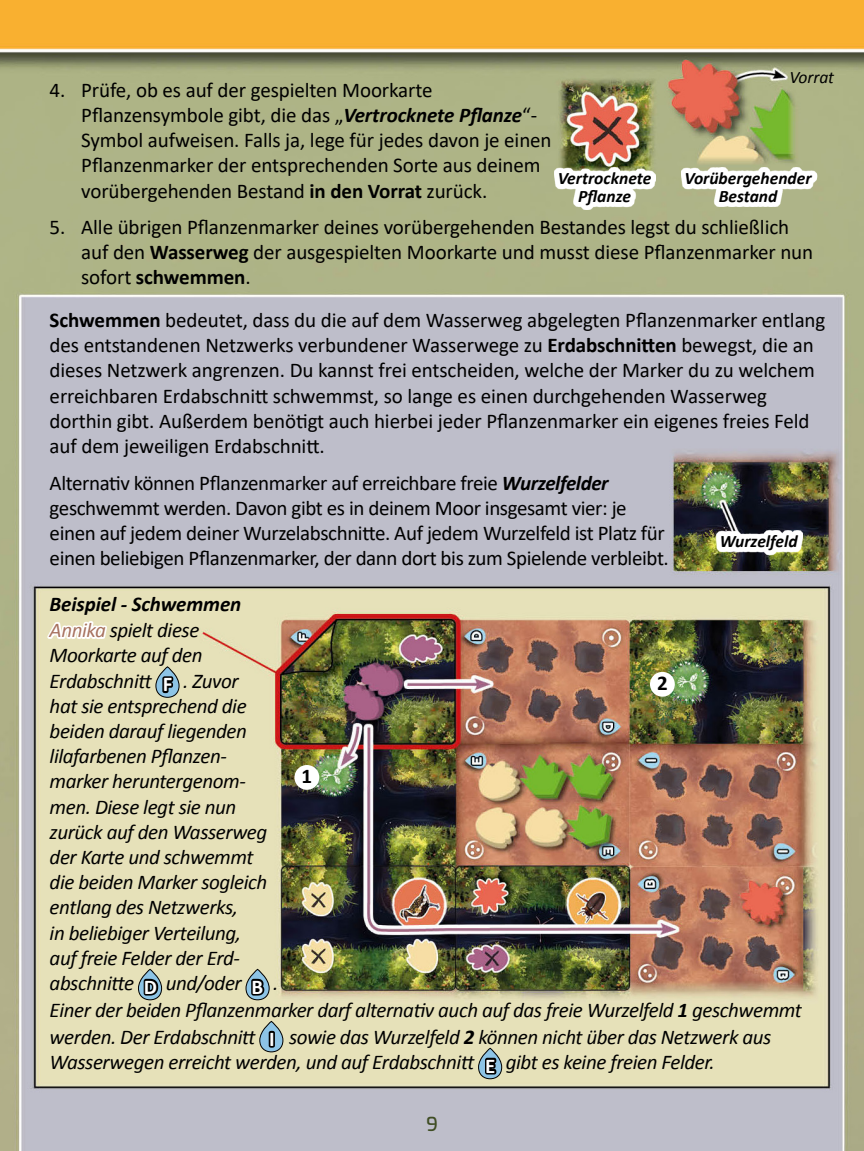
<style>
.page{position:relative;width:864px;height:1151px;background:#fff}
.page>*{position:absolute;margin:0;border:0;box-sizing:border-box;transform-origin:0 0}
.t1{font:21px/25.2px "Calibri";letter-spacing:-.005em;color:#000}
.t2{font:italic 21px/25.4px "Calibri";letter-spacing:-.02em;color:#000}
.t3{font:700 21px "Calibri";color:#000}
.t4{font:100 19.25px "Exo";color:#3f4d24}
.t5{font:italic 700 17.5px/17.5px "Calibri";color:#000;text-align:center}
.t6{font:italic 17.5px "Calibri";letter-spacing:-.005em;color:#000}
.s1{font-weight:700;font-style:italic}
.s2{font-weight:700}
.s3{color:#fff}
.s4{font-weight:700;font-style:normal}
</style>
<div class="page">
<img style="left:0;top:0;width:863px;height:1151px">
<div style="left:294px;top:765px;width:25px;height:25px;background:#fff;border-radius:50%"></div>
<div style="left:649px;top:672px;width:25px;height:25px;background:#fff;border-radius:50%"></div>
<svg style="left:716px;top:530px;width:86px;height:25px"></svg>
<svg style="left:156px;top:667px;width:23px;height:30px"></svg>
<div style="left:156px;top:667px;width:23px;height:30px;border:1px solid #000;border-radius:12px"></div>
<svg style="left:138px;top:969px;width:23px;height:31px"></svg>
<div style="left:138px;top:969px;width:24px;height:31px;border:1px solid #000;border-radius:12px"></div>
<svg style="left:246px;top:969px;width:23px;height:31px"></svg>
<div style="left:246px;top:969px;width:23px;height:31px;border:1px solid #000;border-radius:12px"></div>
<svg style="left:260px;top:1021px;width:23px;height:31px"></svg>
<div style="left:259px;top:1021px;width:24px;height:31px;border:1px solid #000;border-radius:12px"></div>
<svg style="left:478px;top:1048px;width:23px;height:31px"></svg>
<div style="left:478px;top:1048px;width:23px;height:31px;border:1px solid #000;border-radius:12px"></div>
<svg style="left:554px;top:167px;width:101px;height:43px"></svg>
<svg style="left:680px;top:167px;width:136px;height:40px"></svg>
<p class="t6" style="left:789px;top:66px;width:46px">Vorrat</p>
<p class="t1" style="left:81px;top:77px;width:472px;text-indent:-32px">4. Prüfe, ob es auf der gespielten Moorkarte Pflanzensymbole gibt, die das „<span class="s1">Vertrocknete Pflanze</span>“- Symbol aufweisen. Falls ja, lege für jedes davon je einen Pflanzenmarker der entsprechenden Sorte aus deinem vorübergehenden Bestand <span class="s2">in den Vorrat</span> zurück.</p>
<p class="t1" style="left:81px;top:214px;width:733px;text-indent:-32px">5. Alle übrigen Pflanzenmarker deines vorübergehenden Bestandes legst du schließlich auf den <span class="s2">Wasserweg</span> der ausgespielten Moorkarte und musst diese Pflanzenmarker nun sofort <span class="s2">schwemmen</span>.</p>
<p class="t5" style="left:557px;top:170px;width:95px">Vertrocknete<br>Pflanze</p>
<p class="t5" style="left:684px;top:170px;width:129px">Vorübergehender<br>Bestand</p>
<p class="t1" style="left:50px;top:307px;width:777px"><span class="s2">Schwemmen</span> bedeutet, dass du die auf dem Wasserweg abgelegten Pflanzenmarker entlang des entstandenen Netzwerks verbundener Wasserwege zu <span class="s2">Erdabschnitten</span> bewegst, die an dieses Netzwerk angrenzen. Du kannst frei entscheiden, welche der Marker du zu welchem erreichbaren Erdabschnitt schwemmst, so lange es einen durchgehenden Wasserweg dorthin gibt. Außerdem benötigt auch hierbei jeder Pflanzenmarker ein eigenes freies Feld auf dem jeweiligen Erdabschnitt.</p>
<p class="t1" style="left:50px;top:469px;width:620px">Alternativ können Pflanzenmarker auf erreichbare freie <span class="s1">Wurzelfelder </span>geschwemmt werden. Davon gibt es in deinem Moor insgesamt vier: je einen auf jedem deiner Wurzelabschnitte. Auf jedem Wurzelfeld ist Platz für einen beliebigen Pflanzenmarker, der dann dort bis zum Spielende verbleibt.</p>
<p class="t2" style="left:50px;top:591px;width:753px"><span class="s2">Beispiel - Schwemmen<br></span><span class="s3">Annika</span> spielt diese<br>Moorkarte auf den<br>Erdabschnitt <span class="s4">F</span> . Zuvor<br>hat sie entsprechend die<br>beiden darauf liegenden<br>lilafarbenen Pflanzen-<br>marker heruntergenom-<br>men. Diese legt sie nun<br>zurück auf den Wasserweg<br>der Karte und schwemmt<br>die beiden Marker sogleich<br>entlang des Netzwerks,<br>in beliebiger Verteilung,<br>auf freie Felder der Erd-<br>abschnitte <span class="s4">D</span> und/oder <span class="s4">B</span> .<br>Einer der beiden Pflanzenmarker darf alternativ auch auf das freie Wurzelfeld <span class="s2">1</span> geschwemmt werden. Der Erdabschnitt <span class="s4">I</span> sowie das Wurzelfeld <span class="s2">2</span> können nicht über das Netzwerk aus Wasserwegen erreicht werden, und auf Erdabschnitt <span class="s4">E</span> gibt es keine freien Felder.</p>
<p class="t5" style="left:719px;top:532px;width:80px">Wurzelfeld</p>
<p class="t3" style="left:656px;top:670px;width:12px">2</p>
<p class="t3" style="left:301px;top:763px;width:12px">1</p>
<p class="t4" style="left:426px;top:1110px;width:13px">9</p>
</div>
